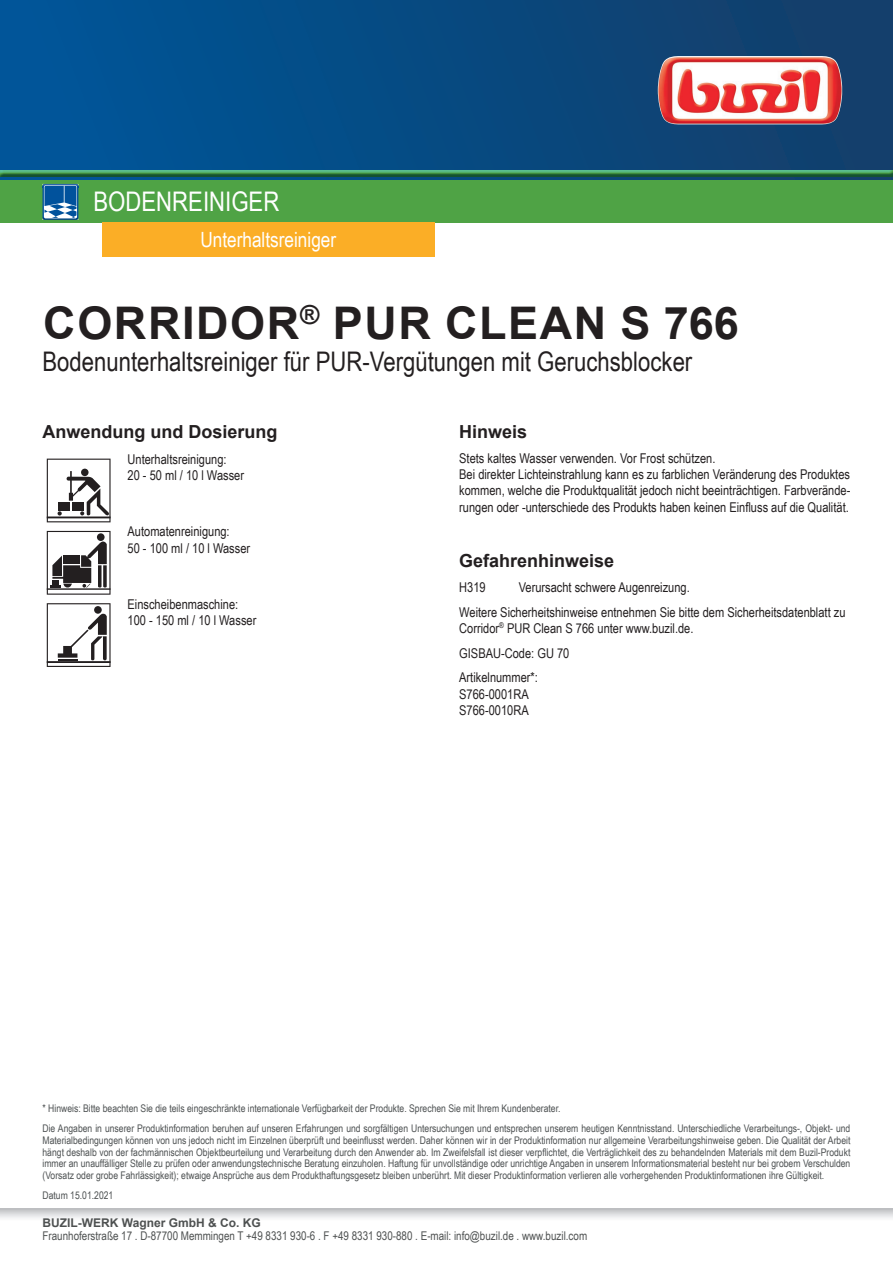
<style>
.page{position:relative;width:893px;height:1263px;background:#fff}
.page>*{position:absolute;margin:0;border:0;box-sizing:border-box;transform-origin:0 0}
.t1{font:700 45px "Arial";letter-spacing:.035em;color:#231f20}
.t2{font:27px "Arial Narrow";color:#231f20}
.t3{font:27px "Arial Narrow";color:#fff}
.t4{font:21px "Arial Narrow";color:#fff}
.t5{font:700 18px "Arial";color:#231f20}
.t6{font:13.5px/16.2px "Arial Narrow";color:#231f20}
.t7{font:12px "Arial Narrow";color:#4e5151}
.t8{font:700 12px "Arial";color:#4e5151}
.t9{font:10.5px/11.7px "Arial Narrow";color:#4d5152}
</style>
<div class="page">
<svg style="left:0;top:1209px;width:893px;height:9px;background:#d9dadc"></svg>
<svg style="left:47px;top:459px;width:64px;height:63px"></svg>
<svg style="left:47px;top:531px;width:64px;height:64px"></svg>
<svg style="left:47px;top:603px;width:64px;height:64px"></svg>
<div style="left:0;top:0;width:893px;height:180px;background:linear-gradient(to right,#00569a,#143e69)"></div>
<img style="left:658px;top:56px;width:184px;height:68px">
<hr style="left:0;top:0;width:1px;height:180px;background:#015599">
<div style="left:0;top:169px;width:893px;height:8px;background:#015599;opacity:.75"></div>
<div style="left:0;top:180px;width:893px;height:43px;background:#4fa345"></div>
<img style="left:43px;top:184px;width:35px;height:36px">
<svg style="left:44px;top:185px;width:35px;height:33px"></svg>
<div style="left:102px;top:223px;width:333px;height:34px;background:#fbae26"></div>
<h2 class="t3" style="left:94px;top:182px;width:187px">BODENREINIGER</h2>
<h3 class="t4" style="left:200px;top:225px;width:137px">Unterhaltsreiniger</h3>
<h1 class="t1" style="left:43px;top:291px;width:697px">CORRIDOR<sup>®</sup> PUR CLEAN S 766</h1>
<h2 class="t2" style="left:43px;top:342px;width:651px">Bodenunterhaltsreiniger für PUR-Vergütungen mit Geruchsblocker</h2>
<h3 class="t5" style="left:43px;top:419px;width:237px">Anwendung und Dosierung</h3>
<p class="t6" style="left:128px;top:451px;width:118px">Unterhaltsreinigung:<br>20 - 50 ml / 10 l Wasser</p>
<p class="t6" style="left:128px;top:523px;width:124px">Automatenreinigung:<br>50 - 100 ml / 10 l Wasser</p>
<p class="t6" style="left:128px;top:595px;width:130px">Einscheibenmaschine:<br>100 - 150 ml / 10 l Wasser</p>
<h3 class="t5" style="left:459px;top:419px;width:70px">Hinweis</h3>
<p class="t6" style="left:459px;top:450px;width:393px">Stets kaltes Wasser verwenden. Vor Frost schützen.<br>Bei direkter Lichteinstrahlung kann es zu farblichen Veränderung des Produktes kommen, welche die Produktqualität jedoch nicht beeinträchtigen. Farbverände&shy;rungen oder -unterschiede des Produkts haben keinen Einfluss auf die Qualität.</p>
<h3 class="t5" style="left:459px;top:548px;width:157px">Gefahrenhinweise</h3>
<p class="t6" style="left:459px;top:579px;width:28px">H319</p>
<p class="t6" style="left:459px;top:574px;width:388px;line-height:24.8px;text-indent:60px">Verursacht schwere Augenreizung.<br>Weitere Sicherheitshinweise entnehmen Sie bitte dem Sicherheitsdatenblatt zu</p>
<p class="t6" style="left:459px;top:615px;width:236px;line-height:24.8px">Corridor<sup>®</sup> PUR Clean S 766 unter www.buzil.de.<br>GISBAU-Code: GU 70<br>Artikelnummer*:</p>
<p class="t6" style="left:459px;top:685px;width:71px">S766-0001RA<br>S766-0010RA</p>
<p class="t9" style="left:43px;top:1098px;width:809px;line-height:20.2px">* Hinweis: Bitte beachten Sie die teils eingeschränkte internationale Verfügbarkeit der Produkte. Sprechen Sie mit Ihrem Kundenberater.<br>Die Angaben in unserer Produktinformation beruhen auf unseren Erfahrungen und sorgfältigen Untersuchungen und entsprechen unserem heutigen Kenntnisstand. Unterschiedliche Verarbeitungs-, Objekt- und</p>
<p class="t9" style="left:43px;top:1134px;width:809px;text-align:justify">Materialbedingungen können von uns jedoch nicht im Einzelnen überprüft und beeinflusst werden. Daher können wir in der Produktinformation nur allgemeine Verarbeitungshinweise geben. Die Qualität der Arbeit hängt deshalb von der fachmännischen Objektbeurteilung und Verarbeitung durch den Anwender ab. Im Zweifelsfall ist dieser verpflichtet, die Verträglichkeit des zu behandelnden Materials mit dem Buzil-Produkt immer an unauffälliger Stelle zu prüfen oder anwendungstechnische Beratung einzuholen. Haftung für unvollständige oder unrichtige Angaben in unserem Informationsmaterial besteht nur bei grobem Verschulden (Vorsatz oder grobe Fahrlässigkeit); etwaige Ansprüche aus dem Produkthaftungsgesetz bleiben unberührt. Mit dieser Produktinformation verlieren alle vorhergehenden Produktinformationen ihre Gültigkeit.</p>
<p class="t9" style="left:43px;top:1189px;width:72px">Datum 15.01.2021</p>
<p class="t8" style="left:43px;top:1214px;width:220px">BUZIL-WERK Wagner GmbH &amp; Co. KG</p>
<p class="t7" style="left:43px;top:1227px;width:546px">Fraunhoferstraße 17 . D-87700 Memmingen T +49 8331 930-6 . F +49 8331 930-880 . E-mail: info@buzil.de . www.buzil.com</p>
</div>
